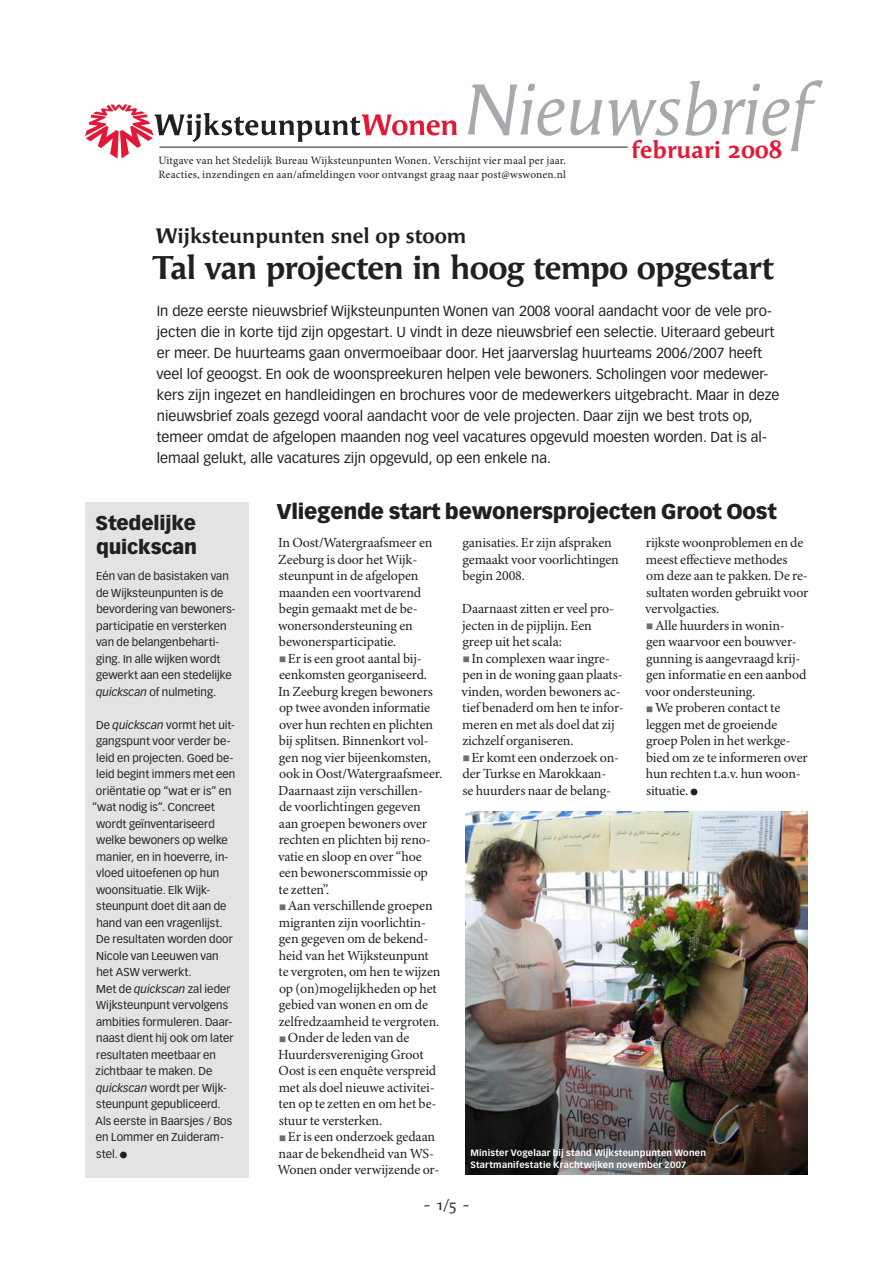
<style>
.page{position:relative;width:893px;height:1263px;background:#fff}
.page>*{position:absolute;margin:0;border:0;box-sizing:border-box;transform-origin:0 0}
.t1{font:italic 72px "Angie";color:#a7a9ac}
.t2{font:33px "Angie Bold OSF";letter-spacing:-.025em;color:#231f20}
.t3{font:24px "Angie Bold OSF";letter-spacing:.01em;color:#e31836}
.t4{font:900 21px "Vectora LT Std";letter-spacing:-.01em;color:#231f20}
.t5{font:21px "Angie Bold OSF";color:#231f20}
.t6{font:900 19.5px/24px "Vectora LT Std";letter-spacing:-.01em;color:#231f20}
.t7{font:15px "Angie";color:#231f20}
.t8{font:14.25px/21px "Vectora LT Std";color:#231f20}
.t9{font:13.95px/16.5px "Minion Pro";letter-spacing:-.01em;color:#231f20}
.t10{font:11.25px/16.5px "Vectora LT Std";letter-spacing:.005em;color:#231f20}
.t11{font:11.25px/13.5px "Minion Pro";letter-spacing:.02em;color:#231f20}
.t12{font:700 9px/12px "Vectora LT Std";letter-spacing:.02em;color:#fff}
.s1{font-style:italic}
</style>
<div class="page">
<svg style="left:85px;top:104px;width:372px;height:55px"></svg>
<hr style="left:159px;top:147px;width:469px;height:1px;background:#231f20">
<img style="left:465px;top:811px;width:343px;height:363px">
<div style="left:85px;top:502px;width:163px;height:676px;background:#e2e3e4"></div>
<h1 class="t1" style="left:461px;top:82px;width:348px">Nieuwsbrief</h1>
<p class="t11" style="left:158px;top:155px;width:409px">Uitgave van het Stedelijk Bureau Wijksteunpunten Wonen. Verschijnt vier maal per jaar.<br>Reacties, inzendingen en aan/afmeldingen voor ontvangst graag naar post@wswonen.nl</p>
<h3 class="t3" style="left:631px;top:141px;width:152px">februari 2008</h3>
<h3 class="t5" style="left:155px;top:228px;width:313px">Wijksteunpunten snel op stoom</h3>
<h2 class="t2" style="left:153px;top:255px;width:623px">Tal van projecten in hoog tempo opgestart</h2>
<p class="t8" style="left:156px;top:301px;width:625px">In deze eerste nieuwsbrief Wijksteunpunten Wonen van 2008 vooral aandacht voor de vele pro&shy;jecten die in korte tijd zijn opgestart. U vindt in deze nieuwsbrief een selectie. Uiteraard gebeurt er meer. De huurteams gaan onvermoeibaar door. Het jaarverslag huurteams 2006/2007 heeft veel lof geoogst. En ook de woonspreekuren helpen vele bewoners. Scholingen voor medewer&shy;kers zijn ingezet en handleidingen en brochures voor de medewerkers uitgebracht. Maar in deze nieuwsbrief zoals gezegd vooral aandacht voor de vele projecten. Daar zijn we best trots op, temeer omdat de afgelopen maanden nog veel vacatures opgevuld moesten worden. Dat is al&shy;lemaal gelukt, alle vacatures zijn opgevuld, op een enkele na.</p>
<h3 class="t6" style="left:96px;top:512px;width:103px">Stedelijke quickscan</h3>
<p class="t10" style="left:96px;top:568px;width:141px">Eén van de basistaken van de Wijksteunpunten is de bevordering van bewoners&shy;participatie en versterken van de belangenbeharti&shy;ging. In alle wijken wordt gewerkt aan een stedelijke <span class="s1">quickscan</span> of nulmeting.</p>
<p class="t10" style="left:96px;top:717px;width:140px">De <span class="s1">quickscan</span> vormt het uit-</p>
<p class="t10" style="left:96px;top:733px;width:136px">gangspunt voor verder be-</p>
<p class="t10" style="left:96px;top:750px;width:139px">leid en projecten. Goed be-</p>
<p class="t10" style="left:96px;top:766px;width:140px">leid begint immers met een</p>
<p class="t10" style="left:96px;top:783px;width:137px">oriëntatie op “wat er is” en</p>
<p class="t10" style="left:92px;top:799px;width:124px">“wat nodig is“. Concreet</p>
<p class="t10" style="left:96px;top:816px;width:120px">wordt geïnventariseerd</p>
<p class="t10" style="left:96px;top:832px;width:133px">welke bewoners op welke</p>
<p class="t10" style="left:96px;top:849px;width:134px">manier, en in hoeverre, in-</p>
<p class="t10" style="left:96px;top:865px;width:125px">vloed uitoefenen op hun</p>
<p class="t10" style="left:96px;top:882px;width:116px">woonsituatie. Elk Wijk-</p>
<p class="t10" style="left:96px;top:898px;width:132px">steunpunt doet dit aan de</p>
<p class="t10" style="left:96px;top:915px;width:128px">hand van een vragenlijst.</p>
<p class="t10" style="left:96px;top:931px;width:138px">De resultaten worden door</p>
<p class="t10" style="left:96px;top:948px;width:124px">Nicole van Leeuwen van</p>
<p class="t10" style="left:96px;top:964px;width:97px">het ASW verwerkt.</p>
<p class="t10" style="left:96px;top:981px;width:136px">Met de <span class="s1">quickscan</span> zal ieder</p>
<p class="t10" style="left:96px;top:997px;width:133px">Wijksteunpunt vervolgens</p>
<p class="t10" style="left:96px;top:1014px;width:138px">ambities formuleren. Daar-</p>
<p class="t10" style="left:96px;top:1030px;width:139px">naast dient hij ook om later</p>
<p class="t10" style="left:96px;top:1047px;width:121px">resultaten meetbaar en</p>
<p class="t10" style="left:96px;top:1063px;width:118px">zichtbaar te maken. De</p>
<p class="t10" style="left:96px;top:1080px;width:132px"><span class="s1">quickscan</span> wordt per Wijk-</p>
<p class="t10" style="left:96px;top:1096px;width:126px">steunpunt gepubliceerd.</p>
<p class="t10" style="left:95px;top:1113px;width:138px">Als eerste in Baarsjes / Bos</p>
<p class="t10" style="left:96px;top:1129px;width:129px">en Lommer en Zuideram-</p>
<p class="t10" style="left:96px;top:1146px;width:32px">stel. ■</p>
<h3 class="t4" style="left:277px;top:502px;width:501px">Vliegende start bewonersprojecten Groot Oost</h3>
<p class="t9" style="left:278px;top:535px;width:156px">In Oost/Watergraafsmeer en<br>Zeeburg is door het Wijk&shy;steunpunt in de afgelopen maanden een voortvarend begin gemaakt met de be&shy;wonersondersteuning en bewonersparticipatie.</p>
<p class="t9" style="left:278px;top:651px;width:166px;text-indent:10px">Er is een groot aantal bij&shy;eenkomsten georganiseerd.<br>In Zeeburg kregen bewoners op twee avonden informatie over hun rechten en plichten bij splitsen. Binnenkort vol&shy;gen nog vier bijeenkomsten, ook in Oost/Watergraafsmeer.<br>Daarnaast zijn verschillen-<br>de voorlichtingen gegeven aan groepen bewoners over rechten en plichten bij reno&shy;vatie en sloop en over “hoe een bewonerscommissie op<br>te zetten”.</p>
<p class="t9" style="left:288px;top:898px;width:146px">Aan verschillende groepen</p>
<p class="t9" style="left:279px;top:915px;width:149px">migranten zijn voorlichtin-</p>
<p class="t9" style="left:279px;top:931px;width:151px">gen gegeven om de bekend-</p>
<p class="t9" style="left:279px;top:948px;width:152px">heid van het Wijksteunpunt</p>
<p class="t9" style="left:279px;top:964px;width:163px">te vergroten, om hen te wijzen</p>
<p class="t9" style="left:279px;top:981px;width:159px">op (on)mogelijkheden op het</p>
<p class="t9" style="left:279px;top:997px;width:151px">gebied van wonen en om de</p>
<p class="t9" style="left:279px;top:1014px;width:162px">zelfredzaamheid te vergroten.</p>
<p class="t9" style="left:288px;top:1030px;width:123px">Onder de leden van de</p>
<p class="t9" style="left:278px;top:1047px;width:147px">Huurdersvereniging Groot</p>
<p class="t9" style="left:279px;top:1063px;width:159px">Oost is een enquête verspreid</p>
<p class="t9" style="left:279px;top:1080px;width:158px">met als doel nieuwe activitei-</p>
<p class="t9" style="left:279px;top:1096px;width:159px">ten op te zetten en om het be-</p>
<p class="t9" style="left:279px;top:1113px;width:105px">stuur te versterken.</p>
<p class="t9" style="left:288px;top:1129px;width:149px">Er is een onderzoek gedaan</p>
<p class="t9" style="left:279px;top:1146px;width:157px">naar de bekendheid van WS-</p>
<p class="t9" style="left:277px;top:1162px;width:163px">Wonen onder verwijzende or-</p>
<p class="t9" style="left:462px;top:535px;width:158px">ganisaties. Er zijn afspraken gemaakt voor voorlichtingen begin 2008.</p>
<p class="t9" style="left:462px;top:601px;width:154px">Daarnaast zitten er veel pro&shy;jecten in de pijplijn. Een greep uit het scala:</p>
<p class="t9" style="left:462px;top:651px;width:164px;text-indent:10px">In complexen waar ingre&shy;pen in de woning gaan plaats&shy;vinden, worden bewoners ac&shy;tief benaderd om hen te infor&shy;meren en met als doel dat zij zichzelf organiseren.</p>
<p class="t9" style="left:462px;top:750px;width:158px;text-indent:9px">Er komt een onderzoek on&shy;der Turkse en Marokkaan&shy;se huurders naar de belang-</p>
<p class="t9" style="left:646px;top:535px;width:159px">rijkste woonproblemen en de</p>
<p class="t9" style="left:646px;top:552px;width:143px">meest effectieve methodes</p>
<p class="t9" style="left:646px;top:568px;width:163px">om deze aan te pakken. De re-</p>
<p class="t9" style="left:646px;top:585px;width:164px">sultaten worden gebruikt voor</p>
<p class="t9" style="left:645px;top:601px;width:76px">vervolgacties.</p>
<p class="t9" style="left:655px;top:618px;width:131px">Alle huurders in wonin-</p>
<p class="t9" style="left:646px;top:634px;width:152px">gen waarvoor een bouwver-</p>
<p class="t9" style="left:646px;top:651px;width:156px">gunning is aangevraagd krij-</p>
<p class="t9" style="left:646px;top:667px;width:162px">gen informatie en een aanbod</p>
<p class="t9" style="left:645px;top:684px;width:112px">voor ondersteuning.</p>
<p class="t9" style="left:655px;top:700px;width:127px">We proberen contact te</p>
<p class="t9" style="left:646px;top:717px;width:133px">leggen met de groeiende</p>
<p class="t9" style="left:646px;top:733px;width:146px">groep Polen in het werkge-</p>
<p class="t9" style="left:646px;top:750px;width:163px">bied om ze te informeren over</p>
<p class="t9" style="left:646px;top:766px;width:156px">hun rechten t.a.v. hun woon-</p>
<p class="t9" style="left:646px;top:783px;width:53px">situatie. ■</p>
<p class="t12" style="left:470px;top:1147px;width:237px">Minister Vogelaar bij stand Wijksteunpunten Wonen<br>Startmanifestatie Krachtwijken november 2007</p>
<p class="t7" style="left:424px;top:1199px;width:46px">- 1/5 -</p>
</div>
